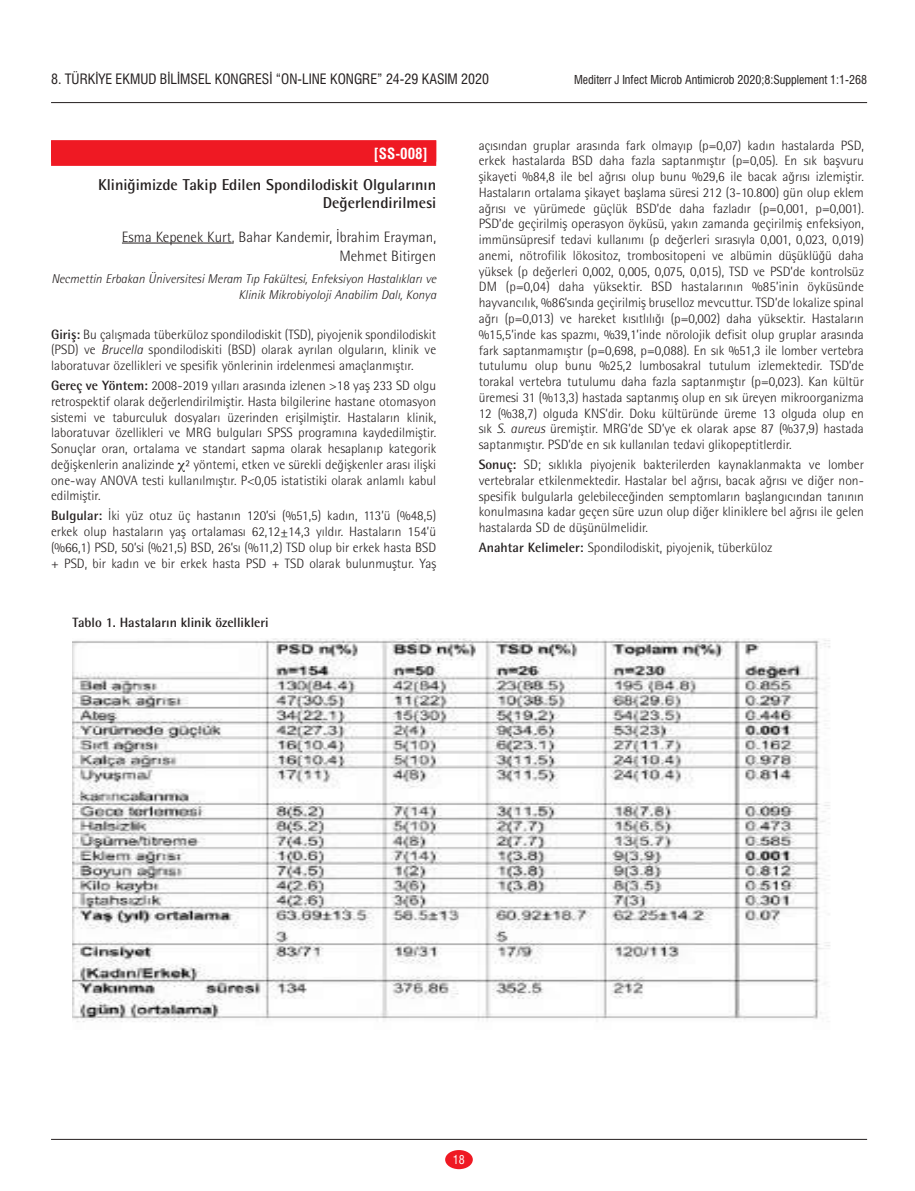
<style>
.page{position:relative;width:915px;height:1191px;background:#fff}
.page>*{position:absolute;margin:0;border:0;box-sizing:border-box;transform-origin:0 0}
.t1{font:700 15.75px/18px "Rotis Semi Sans Std";color:#241f1f;text-align:right}
.t2{font:300 15px/18.8px "Rotis Semi Sans Std";color:#241f1f;text-align:right}
.t3{font:15px "Swiss Condensed Bold Tr";color:#fff}
.t4{font:13.95px "Swiss Condensed Tr";color:#241f1f}
.t5{font:300 13.5px/15.8px "Rotis Semi Sans Std";color:#241f1f;text-align:justify}
.t6{font:700 13.5px "Rotis Semi Sans Std";color:#241f1f}
.t7{font:italic 300 12.75px/15.8px "Rotis Semi Sans Std";color:#241f1f;text-align:right}
.t8{font:12px "Swiss Condensed Tr";color:#241f1f}
.t9{font:12px "Swiss Condensed Tr";color:#fff}
.s1{font-weight:700}
.s2{font-style:italic}
</style>
<div class="page">
<hr style="left:51px;top:102px;width:815px;height:1px;background:#241f1f">
<hr style="left:51px;top:1139px;width:815px;height:1px;background:#241f1f">
<div style="left:445px;top:1150px;width:27px;height:19px;background:#ef1923;border-radius:50%"></div>
<div style="left:51px;top:140px;width:385px;height:26px;background:#ef1923"></div>
<hr style="left:122px;top:243px;width:110px;height:1px;background:#241f1f">
<img style="left:72px;top:638px;width:758px;height:384px">
<p class="t4" style="left:51px;top:70px;width:439px">8. TÜRKİYE EKMUD BİLİMSEL KONGRESİ “ON-LINE KONGRE” 24-29 KASIM 2020</p>
<p class="t8" style="left:574px;top:72px;width:294px">Mediterr J Infect Microb Antimicrob 2020;8:Supplement 1:1-268</p>
<p class="t3" style="left:374px;top:144px;width:55px">[SS-008]</p>
<p class="t1" style="left:98px;top:176px;width:339px">Kliniğimizde Takip Edilen Spondilodiskit Olgularının<br>Değerlendirilmesi</p>
<p class="t2" style="left:122px;top:227px;width:315px">Esma Kepenek Kurt, Bahar Kandemir, İbrahim Erayman,<br>Mehmet Bitirgen</p>
<p class="t7" style="left:51px;top:270px;width:386px">Necmettin Erbakan Üniversitesi Meram Tıp Fakültesi, Enfeksiyon Hastalıkları ve<br>Klinik Mikrobiyoloji Anabilim Dalı, Konya</p>
<p class="t5" style="left:51px;top:326px;width:386px"><span class="s1">Giriş:</span> Bu çalışmada tüberküloz spondilodiskit (TSD), piyojenik spondilodiskit (PSD) ve <span class="s2">Brucella</span> spondilodiskiti (BSD) olarak ayrılan olguların, klinik ve laboratuvar özellikleri ve spesifik yönlerinin irdelenmesi amaçlanmıştır.</p>
<p class="t5" style="left:51px;top:378px;width:386px"><span class="s1">Gereç ve Yöntem:</span> 2008-2019 yılları arasında izlenen &gt;18 yaş 233 SD olgu retrospektif olarak değerlendirilmiştir. Hasta bilgilerine hastane otomasyon sistemi ve taburculuk dosyaları üzerinden erişilmiştir. Hastaların klinik, laboratuvar özellikleri ve MRG bulguları SPSS programına kaydedilmiştir.<br>Sonuçlar oran, ortalama ve standart sapma olarak hesaplanıp kategorik değişkenlerin analizinde ² yöntemi, etken ve sürekli değişkenler arası ilişki one-way ANOVA testi kullanılmıştır. P&lt;0,05 istatistiki olarak anlamlı kabul edilmiştir.</p>
<p class="t5" style="left:51px;top:508px;width:386px"><span class="s1">Bulgular:</span> İki yüz otuz üç hastanın 120’si (%51,5) kadın, 113’ü (%48,5) erkek olup hastaların yaş ortalaması 62,12±14,3 yıldır. Hastaların 154’ü (%66,1) PSD, 50’si (%21,5) BSD, 26’sı (%11,2) TSD olup bir erkek hasta BSD + PSD, bir kadın ve bir erkek hasta PSD + TSD olarak bulunmuştur. Yaş</p>
<p class="t6" style="left:72px;top:614px;width:198px">Tablo 1. Hastaların klinik özellikleri</p>
<p class="t5" style="left:478px;top:137px;width:386px">açısından gruplar arasında fark olmayıp (p=0,07) kadın hastalarda PSD, erkek hastalarda BSD daha fazla saptanmıştır (p=0,05). En sık başvuru şikayeti %84,8 ile bel ağrısı olup bunu %29,6 ile bacak ağrısı izlemiştir.<br>Hastaların ortalama şikayet başlama süresi 212 (3-10.800) gün olup eklem ağrısı ve yürümede güçlük BSD’de daha fazladır (p=0,001, p=0,001).<br>PSD’de geçirilmiş operasyon öyküsü, yakın zamanda geçirilmiş enfeksiyon, immünsüpresif tedavi kullanımı (p değerleri sırasıyla 0,001, 0,023, 0,019) anemi, nötrofilik lökositoz, trombositopeni ve albümin düşüklüğü daha yüksek (p değerleri 0,002, 0,005, 0,075, 0,015), TSD ve PSD’de kontrolsüz DM (p=0,04) daha yüksektir. BSD hastalarının %85’inin öyküsünde hayvancılık, %86’sında geçirilmiş bruselloz mevcuttur. TSD’de lokalize spinal ağrı (p=0,013) ve hareket kısıtlılığı (p=0,002) daha yüksektir. Hastaların %15,5’inde kas spazmı, %39,1’inde nörolojik defisit olup gruplar arasında fark saptanmamıştır (p=0,698, p=0,088). En sık %51,3 ile lomber vertebra tutulumu olup bunu %25,2 lumbosakral tutulum izlemektedir. TSD’de torakal vertebra tutulumu daha fazla saptanmıştır (p=0,023). Kan kültür üremesi 31 (%13,3) hastada saptanmış olup en sık üreyen mikroorganizma 12 (%38,7) olguda KNS’dir. Doku kültüründe üreme 13 olguda olup en sık <span class="s2">S. aureus</span> üremiştir. MRG’de SD’ye ek olarak apse 87 (%37,9) hastada saptanmıştır. PSD’de en sık kullanılan tedavi glikopeptitlerdir.</p>
<p class="t5" style="left:478px;top:456px;width:386px"><span class="s1">Sonuç:</span> SD; sıklıkla piyojenik bakterilerden kaynaklanmakta ve lomber vertebralar etkilenmektedir. Hastalar bel ağrısı, bacak ağrısı ve diğer non&shy;spesifik bulgularla gelebileceğinden semptomların başlangıcından tanının konulmasına kadar geçen süre uzun olup diğer kliniklere bel ağrısı ile gelen hastalarda SD de düşünülmelidir.</p>
<p class="t5" style="left:478px;top:539px;width:295px"><span class="s1">Anahtar Kelimeler:</span> Spondilodiskit, piyojenik, tüberküloz</p>
<p class="t9" style="left:452px;top:1152px;width:13px">18</p>
</div>
